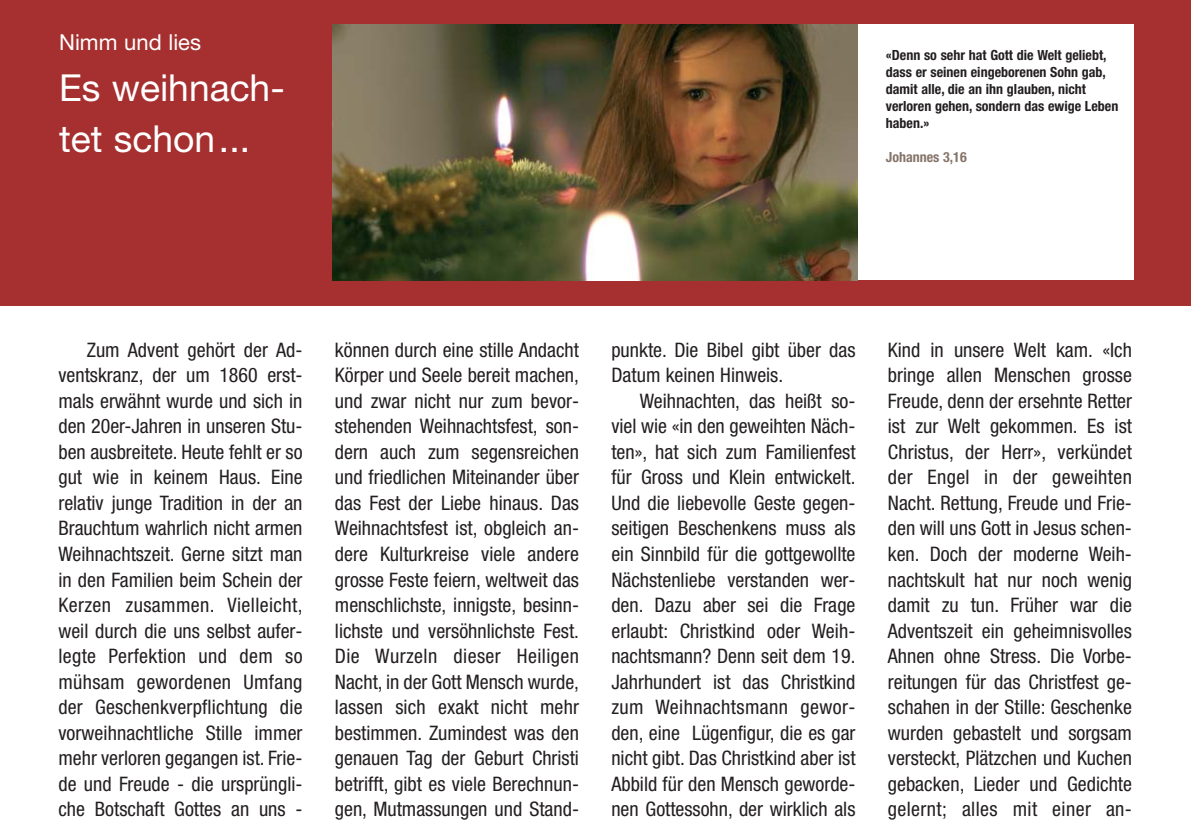
<style>
.page{position:relative;width:1191px;height:840px;background:#fff}
.page>*{position:absolute;margin:0;border:0;box-sizing:border-box;transform-origin:0 0}
.t1{font:37.2px/51px "Helvetica Neue";color:#fff}
.t2{font:22px "Helvetica Neue";color:#fff}
.t3{font:condensed 20px/25.6px "Helvetica Neue";color:#231f20;text-align:justify}
.t4{font:700 condensed 14px/17px "Helvetica Neue";color:#231f20}
.t5{font:700 condensed 14px "Helvetica Neue";color:#86746a}
</style>
<div class="page">
<div style="left:0;top:1px;width:1190px;height:304px;background:#a63030"></div>
<div style="left:857px;top:25px;width:277px;height:255px;background:#fff"></div>
<img style="left:333px;top:25px;width:524px;height:255px">
<p class="t2" style="left:59px;top:34px;width:143px">Nimm und lies</p>
<h1 class="t1" style="left:59px;top:66px;width:227px">Es weihnach&shy;tet schon...</h1>
<p class="t4" style="left:886px;top:48px;width:234px">«Denn so sehr hat Gott die Welt geliebt, dass er seinen eingeborenen Sohn gab, damit alle, die an ihn glauben, nicht verloren gehen, sondern das ewige Leben haben.»</p>
<p class="t5" style="left:886px;top:152px;width:82px">Johannes 3,16</p>
<p class="t3" style="left:58px;top:338px;width:246px;text-indent:28px">Zum Advent gehört der Ad&shy;ventskranz, der um 1860 erst&shy;mals erwähnt wurde und sich in den 20er-Jahren in unseren Stu&shy;ben ausbreitete. Heute fehlt er so gut wie in keinem Haus. Eine relativ junge Tradition in der an Brauchtum wahrlich nicht armen Weihnachtszeit. Gerne sitzt man in den Familien beim Schein der Kerzen zusammen. Vielleicht, weil durch die uns selbst aufer&shy;legte Perfektion und dem so mühsam gewordenen Umfang der Geschenkverpflichtung die vorweihnachtliche Stille immer mehr verloren gegangen ist. Frie&shy;de und Freude - die ursprüngli&shy;che Botschaft Gottes an uns -</p>
<p class="t3" style="left:335px;top:338px;width:246px">können durch eine stille Andacht Körper und Seele bereit machen, und zwar nicht nur zum bevor&shy;stehenden Weihnachtsfest, son&shy;dern auch zum segensreichen und friedlichen Miteinander über das Fest der Liebe hinaus. Das Weihnachtsfest ist, obgleich an&shy;dere Kulturkreise viele andere grosse Feste feiern, weltweit das menschlichste, innigste, besinn&shy;lichste und versöhnlichste Fest.<br>Die Wurzeln dieser Heiligen Nacht, in der Gott Mensch wurde, lassen sich exakt nicht mehr bestimmen. Zumindest was den genauen Tag der Geburt Christi betrifft, gibt es viele Berechnun&shy;gen, Mutmassungen und Stand-</p>
<p class="t3" style="left:611px;top:338px;width:246px">punkte. Die Bibel gibt über das<br>Datum keinen Hinweis.</p>
<p class="t3" style="left:611px;top:389px;width:246px;text-indent:28px">Weihnachten, das heißt so&shy;viel wie «in den geweihten Näch&shy;ten», hat sich zum Familienfest für Gross und Klein entwickelt.<br>Und die liebevolle Geste gegen&shy;seitigen Beschenkens muss als ein Sinnbild für die gottgewollte Nächstenliebe verstanden wer&shy;den. Dazu aber sei die Frage erlaubt: Christkind oder Weih&shy;nachtsmann? Denn seit dem 19.<br>Jahrhundert ist das Christkind zum Weihnachtsmann gewor&shy;den, eine Lügenfigur, die es gar nicht gibt. Das Christkind aber ist Abbild für den Mensch geworde&shy;nen Gottessohn, der wirklich als</p>
<p class="t3" style="left:888px;top:338px;width:246px">Kind in unsere Welt kam. «Ich bringe allen Menschen grosse Freude, denn der ersehnte Retter ist zur Welt gekommen. Es ist Christus, der Herr», verkündet der Engel in der geweihten Nacht. Rettung, Freude und Frie&shy;den will uns Gott in Jesus schen&shy;ken. Doch der moderne Weih&shy;nachtskult hat nur noch wenig damit zu tun. Früher war die Adventszeit ein geheimnisvolles Ahnen ohne Stress. Die Vorbe&shy;reitungen für das Christfest ge&shy;schahen in der Stille: Geschenke wurden gebastelt und sorgsam versteckt, Plätzchen und Kuchen gebacken, Lieder und Gedichte gelernt; alles mit einer an-</p>
</div>
